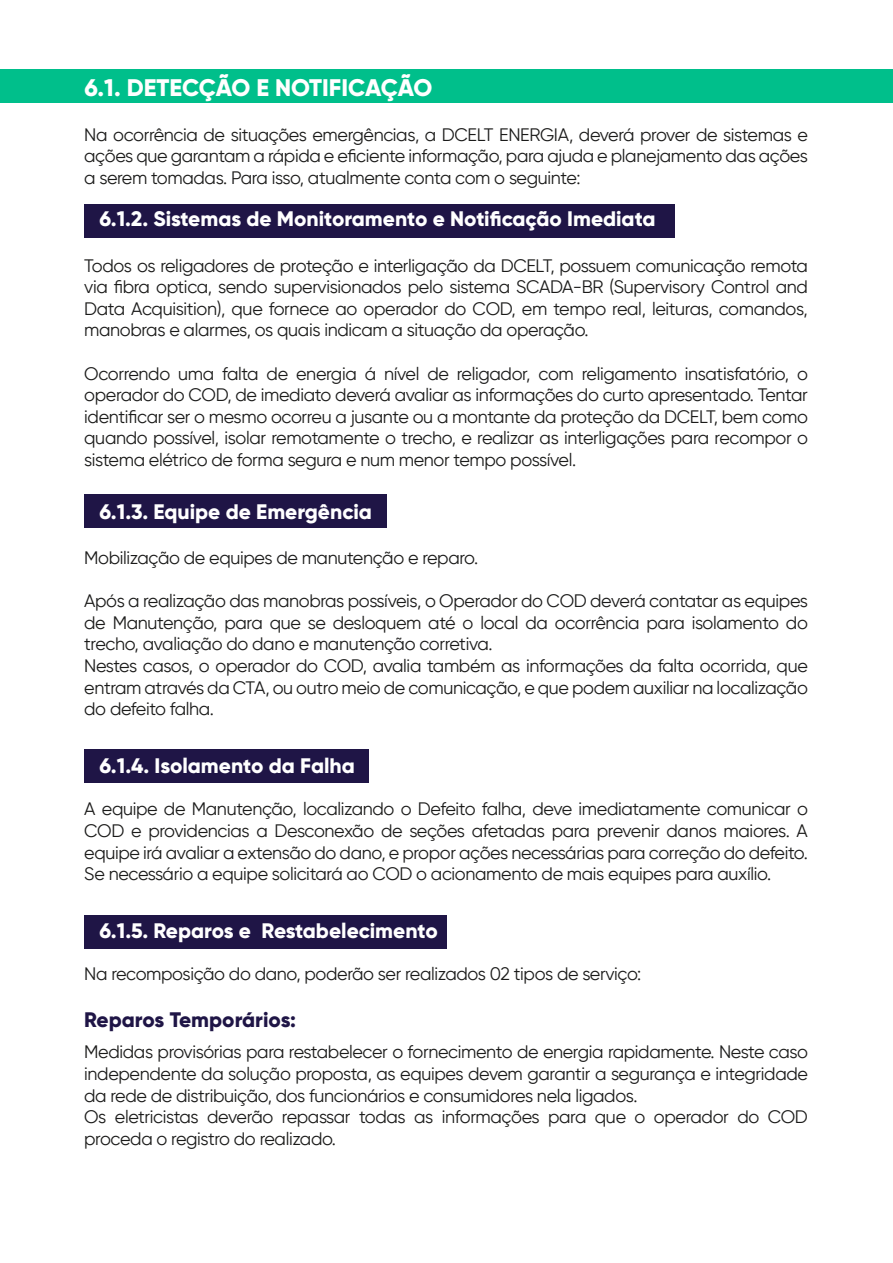
<style>
.page{position:relative;width:893px;height:1263px;background:#fff}
.page>*{position:absolute;margin:0;border:0;box-sizing:border-box;transform-origin:0 0}
.t1{font:800 24px "Gilroy";letter-spacing:-.005em;color:#fff}
.t2{font:800 21px "Gilroy";color:#fff}
.t3{font:800 21px "Gilroy";color:#1f1546}
.t4{font:18px/21.6px "Gilroy";letter-spacing:-.02em;color:#1b1b1a;text-align:justify}
</style>
<div class="page">
<div style="left:84px;top:204px;width:591px;height:34px;background:#1f1546"></div>
<div style="left:84px;top:494px;width:303px;height:34px;background:#1f1546"></div>
<div style="left:84px;top:749px;width:285px;height:34px;background:#1f1546"></div>
<div style="left:84px;top:915px;width:362px;height:34px;background:#1f1546"></div>
<div style="left:0;top:69px;width:893px;height:34px;background:#00bf8b"></div>
<h1 class="t1" style="left:85px;top:72px;width:349px">6.1. DETECÇÃO E NOTIFICAÇÃO</h1>
<p class="t4" style="left:84px;top:124px;width:725px">Na ocorrência de situações emergências, a DCELT ENERGIA, deverá prover de sistemas e ações que garantam a rápida e eficiente informação, para ajuda e planejamento das ações a serem tomadas. Para isso, atualmente conta com o seguinte:</p>
<p class="t2" style="left:100px;top:206px;width:557px">6.1.2. Sistemas de Monitoramento e Notificação Imediata</p>
<p class="t4" style="left:84px;top:254px;width:725px">Todos os religadores de proteção e interligação da DCELT, possuem comunicação remota via fibra optica, sendo supervisionados pelo sistema SCADA-BR (Supervisory Control and Data Acquisition), que fornece ao operador do COD, em tempo real, leituras, comandos, manobras e alarmes, os quais indicam a situação da operação.</p>
<p class="t4" style="left:84px;top:362px;width:725px">Ocorrendo uma falta de energia á nível de religador, com religamento insatisfatório, o operador do COD, de imediato deverá avaliar as informações do curto apresentado. Tentar identificar ser o mesmo ocorreu a jusante ou a montante da proteção da DCELT, bem como quando possível, isolar remotamente o trecho, e realizar as interligações para recompor o sistema elétrico de forma segura e num menor tempo possível.</p>
<p class="t2" style="left:100px;top:498px;width:274px">6.1.3. Equipe de Emergência</p>
<p class="t4" style="left:84px;top:547px;width:395px">Mobilização de equipes de manutenção e reparo.</p>
<p class="t4" style="left:84px;top:590px;width:725px;text-align:left">Após a realização das manobras possíveis, o Operador do COD deverá contatar as equipes de Manutenção, para que se desloquem até o local da ocorrência para isolamento do trecho, avaliação do dano e manutenção corretiva.<br>Nestes casos, o operador do COD, avalia também as informações da falta ocorrida, que entram através da CTA, ou outro meio de comunicação, e que podem auxiliar na localização do defeito falha.</p>
<p class="t2" style="left:100px;top:752px;width:257px">6.1.4. Isolamento da Falha</p>
<p class="t4" style="left:84px;top:798px;width:725px">A equipe de Manutenção, localizando o Defeito falha, deve imediatamente comunicar o COD e providencias a Desconexão de seções afetadas para prevenir danos maiores. A equipe irá avaliar a extensão do dano, e propor ações necessárias para correção do defeito.<br>Se necessário a equipe solicitará ao COD o acionamento de mais equipes para auxílio.</p>
<p class="t2" style="left:100px;top:918px;width:340px">6.1.5. Reparos e Restabelecimento</p>
<p class="t4" style="left:84px;top:963px;width:559px">Na recomposição do dano, poderão ser realizados 02 tipos de serviço:</p>
<p class="t3" style="left:84px;top:1007px;width:213px">Reparos Temporários:</p>
<p class="t4" style="left:84px;top:1041px;width:725px;text-align:left">Medidas provisórias para restabelecer o fornecimento de energia rapidamente. Neste caso independente da solução proposta, as equipes devem garantir a segurança e integridade da rede de distribuição, dos funcionários e consumidores nela ligados.<br>Os eletricistas deverão repassar todas as informações para que o operador do COD proceda o registro do realizado.</p>
</div>
